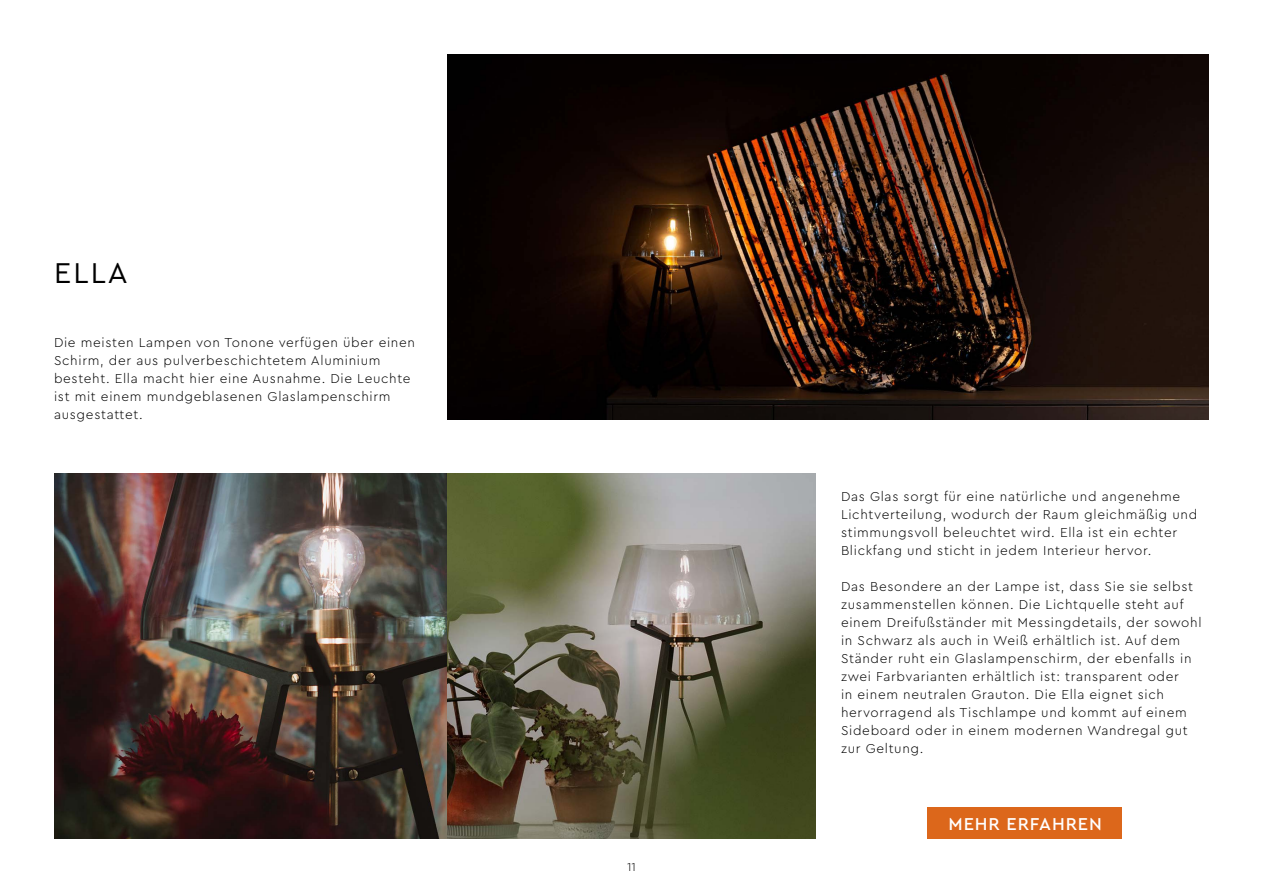
<style>
.page{position:relative;width:1263px;height:893px;background:#fff}
.page>*{position:absolute;margin:0;border:0;box-sizing:border-box;transform-origin:0 0}
.t1{font:30px "Cera PRO";color:#000}
.t2{font:500 18px "Cera Pro";letter-spacing:.05em;color:#fff}
.t3{font:300 13.5px/18px "Cera PRO";letter-spacing:.05em;color:#000}
.t4{font:300 12px "Cera PRO";color:#000}
</style>
<div class="page">
<img style="left:54px;top:473px;width:761px;height:366px">
<img style="left:447px;top:54px;width:762px;height:365px">
<div style="left:928px;top:807px;width:194px;height:32px;background:#dc671b"></div>
<h1 class="t1" style="left:54px;top:253px;width:75px">ELLA</h1>
<p class="t3" style="left:54px;top:333px;width:363px">Die meisten Lampen von Tonone verfügen über einen Schirm, der aus pulverbeschichtetem Aluminium besteht. Ella macht hier eine Ausnahme. Die Leuchte ist mit einem mundgeblasenen Glaslampenschirm ausgestattet.</p>
<p class="t4" style="left:627px;top:859px;width:10px">11</p>
<p class="t3" style="left:841px;top:487px;width:358px">Das Glas sorgt für eine natürliche und angenehme Lichtverteilung, wodurch der Raum gleichmäßig und stimmungsvoll beleuchtet wird. Ella ist ein echter Blickfang und sticht in jedem Interieur hervor.</p>
<p class="t3" style="left:841px;top:577px;width:362px">Das Besondere an der Lampe ist, dass Sie sie selbst zusammenstellen können. Die Lichtquelle steht auf einem Dreifußständer mit Messingdetails, der sowohl in Schwarz als auch in Weiß erhältlich ist. Auf dem Ständer ruht ein Glaslampenschirm, der ebenfalls in zwei Farbvarianten erhältlich ist: transparent oder<br>in einem neutralen Grauton. Die Ella eignet sich hervorragend als Tischlampe und kommt auf einem Sideboard oder in einem modernen Wandregal gut zur Geltung.</p>
<h2 class="t2" style="left:949px;top:812px;width:155px">MEHR ERFAHREN</h2>
</div>
